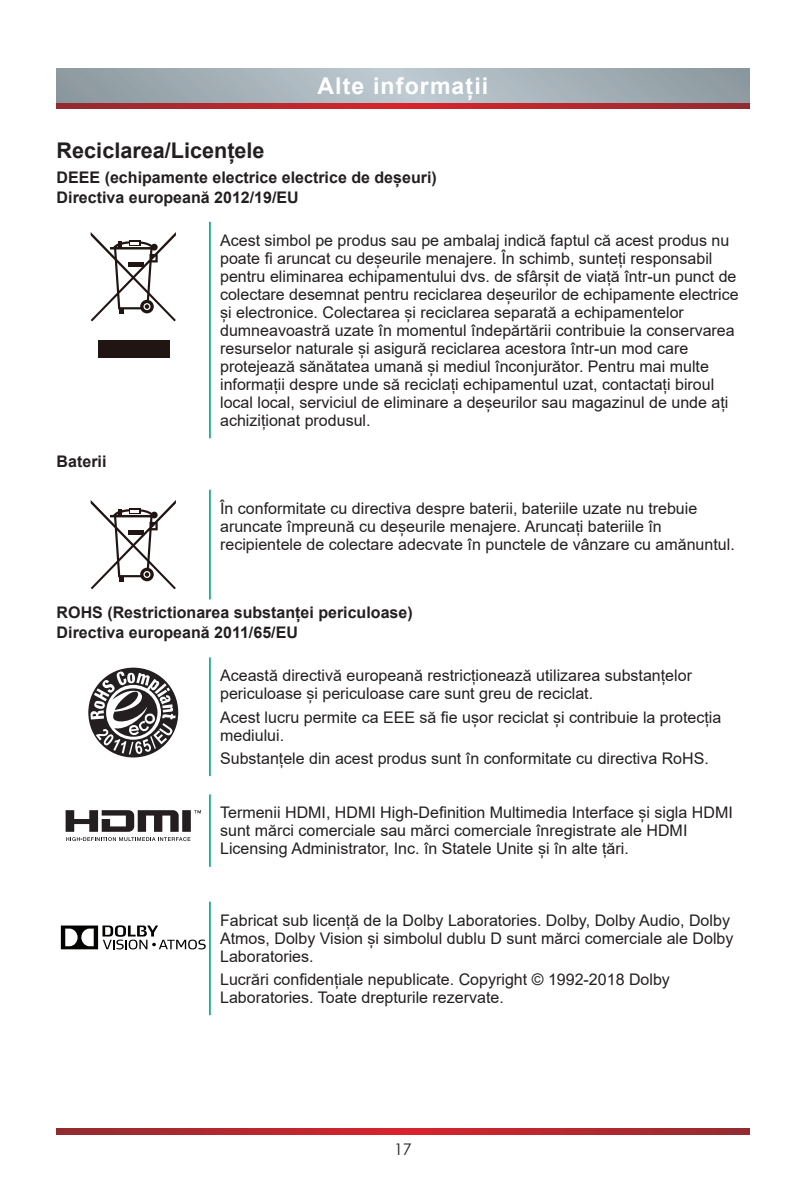
<style>
.page{position:relative;width:806px;height:1191px;background:#fff}
.page>*{position:absolute;margin:0;border:0;box-sizing:border-box;transform-origin:0 0}
.t1{font:700 23px "Arial";letter-spacing:.05em;color:#fff}
.t2{font:700 21.6px "Arial";color:#231f20}
.t3{font:16px/18px "Arial";color:#231f20}
.t4{font:700 16px/19.8px "Arial";color:#231f20}
.t5{font:16px "Century Gothic";color:#231f20}
</style>
<div class="page">
<svg style="left:57px;top:1128px;width:691px;height:6px"></svg>
<svg style="left:57px;top:68px;width:691px;height:35px"></svg>
<svg style="left:57px;top:103px;width:691px;height:6px"></svg>
<hr style="left:209px;top:222px;width:2px;height:216px;background:#1dad9f">
<div style="left:98px;top:339px;width:72px;height:18px;background:#201512"></div>
<svg style="left:91px;top:232px;width:85px;height:89px"></svg>
<hr style="left:209px;top:490px;width:2px;height:109px;background:#1dad9f">
<svg style="left:91px;top:500px;width:85px;height:89px"></svg>
<hr style="left:209px;top:657px;width:2px;height:119px;background:#1dad9f">
<svg style="left:88px;top:667px;width:90px;height:90px"></svg>
<svg style="left:90px;top:671px;width:85px;height:83px"></svg>
<hr style="left:209px;top:794px;width:2px;height:73px;background:#1dad9f">
<hr style="left:209px;top:901px;width:2px;height:114px;background:#1dad9f">
<svg style="left:66px;top:810px;width:135px;height:31px"></svg>
<svg style="left:61px;top:925px;width:144px;height:24px"></svg>
<h1 class="t1" style="left:317px;top:69px;width:172px">Alte informații</h1>
<h2 class="t2" style="left:57px;top:135px;width:209px">Reciclarea/Licențele</h2>
<p class="t4" style="left:57px;top:167px;width:381px">DEEE (echipamente electrice electrice de deșeuri)<br>Directiva europeană 2012/19/EU</p>
<p class="t3" style="left:220px;top:231px;width:519px">Acest simbol pe produs sau pe ambalaj indică faptul că acest produs nu poate fi aruncat cu deșeurile menajere. În schimb, sunteți responsabil pentru eliminarea echipamentului dvs. de sfârșit de viață într-un punct de colectare desemnat pentru reciclarea deșeurilor de echipamente electrice și electronice. Colectarea și reciclarea separată a echipamentelor dumneavoastră uzate în momentul îndepărtării contribuie la conservarea resurselor naturale și asigură reciclarea acestora într-un mod care protejează sănătatea umană și mediul înconjurător. Pentru mai multe informații despre unde să reciclați echipamentul uzat, contactați biroul local local, serviciul de eliminare a deșeurilor sau magazinul de unde ați achiziționat produsul.</p>
<p class="t4" style="left:57px;top:452px;width:51px">Baterii</p>
<p class="t3" style="left:220px;top:499px;width:516px">În conformitate cu directiva despre baterii, bateriile uzate nu trebuie aruncate împreună cu deșeurile menajere. Aruncați bateriile în recipientele de colectare adecvate în punctele de vânzare cu amănuntul.</p>
<p class="t4" style="left:57px;top:603px;width:357px">ROHS (Restrictionarea substanței periculoase)<br>Directiva europeană 2011/65/EU</p>
<p class="t3" style="left:220px;top:666px;width:473px">Această directivă europeană restricționează utilizarea substanțelor periculoase și periculoase care sunt greu de reciclat.</p>
<p class="t3" style="left:220px;top:708px;width:502px">Acest lucru permite ca EEE să fie ușor reciclat și contribuie la protecția mediului.</p>
<p class="t3" style="left:220px;top:749px;width:490px">Substanțele din acest produs sunt în conformitate cu directiva RoHS.</p>
<p class="t3" style="left:220px;top:803px;width:514px">Termenii HDMI, HDMI High-Definition Multimedia Interface și sigla HDMI sunt mărci comerciale sau mărci comerciale înregistrate ale HDMI<br>Licensing Administrator, Inc. în Statele Unite și în alte țări.</p>
<p class="t3" style="left:220px;top:911px;width:514px">Fabricat sub licență de la Dolby Laboratories. Dolby, Dolby Audio, Dolby<br>Atmos, Dolby Vision și simbolul dublu D sunt mărci comerciale ale Dolby<br>Laboratories.</p>
<p class="t3" style="left:220px;top:970px;width:451px">Lucrări confidențiale nepublicate. Copyright © 1992-2018 Dolby<br>Laboratories. Toate drepturile rezervate.</p>
<p class="t5" style="left:394px;top:1137px;width:19px">17</p>
</div>
